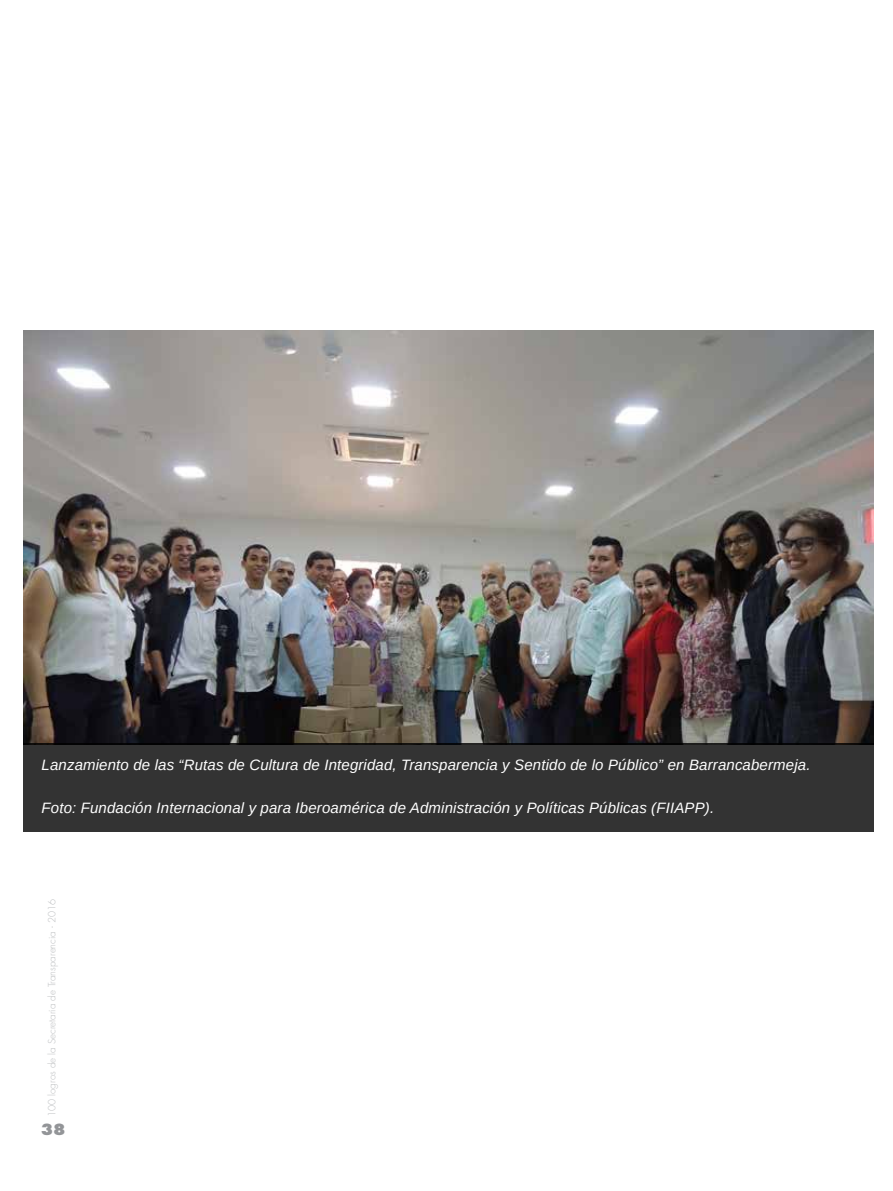
<style>
.page{position:relative;width:893px;height:1191px;background:#fff}
.page>*{position:absolute;margin:0;border:0;box-sizing:border-box;transform-origin:0 0}
.t1{font:italic 15px "Arimo";letter-spacing:.01em;color:#fff}
.t2{font:800 15px "Futura Std";color:#939598}
.t3{font:300 9.75px "Futura Std";color:#bcbec0}
</style>
<div class="page">
<img style="left:23px;top:331px;width:851px;height:412px">
<div style="left:23px;top:743px;width:851px;height:88px;background:#333"></div>
<p class="t1" style="left:42px;top:755px;width:770px">Lanzamiento de las “Rutas de Cultura de Integridad, Transparencia y Sentido de lo Público” en Barrancabermeja.</p>
<p class="t1" style="left:42px;top:798px;width:674px">Foto: Fundación Internacional y para Iberoamérica de Administración y Políticas Públicas (FIIAPP).</p>
<p class="t3" style="left:46px;top:1117px;width:219px;rotate:-90deg">100 logros de la Secretaria de Transparencia - 2016</p>
<p class="t2" style="left:41px;top:1120px;width:26px">38</p>
</div>
